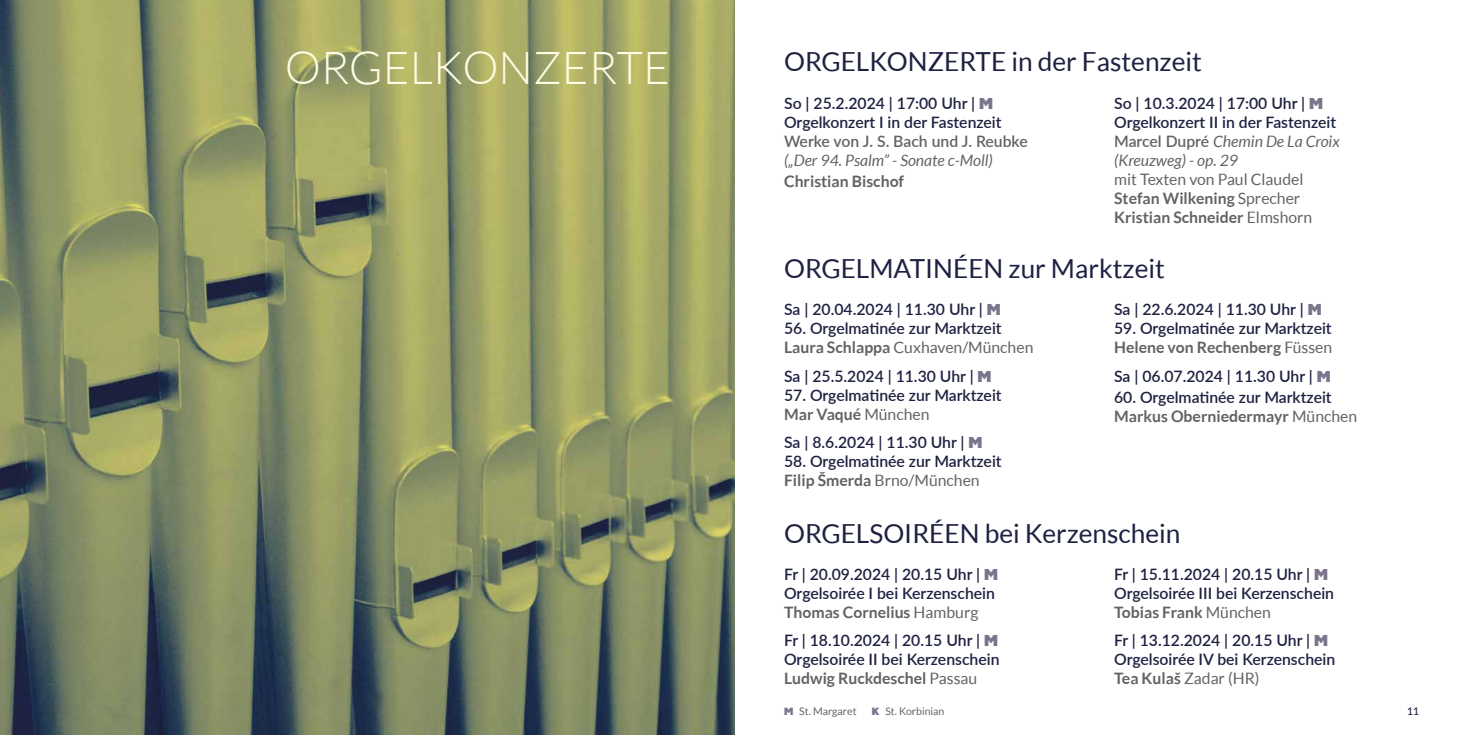
<style>
.page{position:relative;width:1469px;height:735px;background:#fff}
.page>*{position:absolute;margin:0;border:0;box-sizing:border-box;transform-origin:0 0}
.t1{font:300 45.5px "Lato";color:#fffce5}
.t2{font:26.25px "Lato";color:#1e2141}
.t3{font:600 15.75px/18.9px "Lato";color:#1e2141}
.t4{font:15.75px/18.9px "Lato";color:#646363}
.t5{font:italic 15.75px "Lato";color:#646363}
.t6{font:600 15.75px "Lato";color:#646363}
.t7{font:700 15.75px "Lato";color:#646363}
.t8{font:10.5px "Lato";color:#646363}
.t9{font:500 10.5px "Lato";color:#1e2141}
.s1{font-family:"Alfarn";font-weight:400;color:#7b748c}
.s2{color:#646363}
.s3{font-weight:400;font-style:italic;color:#646363}
.s4{font-weight:700}
.s5{font-weight:700;color:#646363}
.s6{font-weight:400;color:#646363}
.s7{font-family:"Alfarn";color:#7b748c}
</style>
<div class="page">
<img style="left:0;top:0;width:734px;height:734px">
<h1 class="t1" style="left:285px;top:43px;width:387px">ORGELKONZERTE</h1>
<h2 class="t2" style="left:784px;top:47px;width:419px">ORGELKONZERTE in der Fastenzeit</h2>
<p class="t3" style="left:784px;top:93px;width:219px">So | 25.2.2024 | 17:00 Uhr | <span class="s1">M<br></span>Orgelkonzert I in der Fastenzeit</p>
<p class="t6" style="left:784px;top:130px;width:245px">Werke von J. S. Bach und J. Reubke</p>
<p class="t5" style="left:784px;top:151px;width:210px">(„Der 94. Psalm” - Sonate c-Moll)</p>
<p class="t7" style="left:784px;top:172px;width:121px">Christian Bischof</p>
<p class="t3" style="left:1114px;top:93px;width:227px">So | 10.3.2024 | 17:00 Uhr | <span class="s1">M<br></span>Orgelkonzert II in der Fastenzeit<br><span class="s2">Marcel Dupré</span> <span class="s3">Chemin De La Croix (Kreuzweg) - op. 29</span></p>
<p class="t4" style="left:1114px;top:169px;width:200px">mit Texten von Paul Claudel<br><span class="s4">Stefan Wilkening</span> Sprecher<br><span class="s4">Kristian Schneider</span> Elmshorn</p>
<h2 class="t2" style="left:784px;top:253px;width:382px">ORGELMATINÉEN zur Marktzeit</h2>
<p class="t3" style="left:784px;top:299px;width:218px">Sa | 20.04.2024 | 11.30 Uhr | <span class="s1">M</span></p>
<p class="t3" style="left:784px;top:318px;width:251px">56. Orgelmatinée zur Marktzeit<br><span class="s5">Laura Schlappa</span> <span class="s6">Cuxhaven/München</span></p>
<p class="t3" style="left:784px;top:365px;width:209px">Sa | 25.5.2024 | 11.30 Uhr | <span class="s1">M</span></p>
<p class="t3" style="left:784px;top:384px;width:219px">57. Orgelmatinée zur Marktzeit<br><span class="s5">Mar Vaqué</span> <span class="s6">München</span></p>
<p class="t3" style="left:784px;top:432px;width:200px">Sa | 8.6.2024 | 11.30 Uhr | <span class="s1">M</span></p>
<p class="t3" style="left:784px;top:451px;width:219px">58. Orgelmatinée zur Marktzeit<br><span class="s5">Filip Šmerda</span> <span class="s6">Brno/München</span></p>
<p class="t3" style="left:1114px;top:299px;width:209px">Sa | 22.6.2024 | 11.30 Uhr | <span class="s1">M</span></p>
<p class="t3" style="left:1114px;top:318px;width:219px">59. Orgelmatinée zur Marktzeit<br><span class="s5">Helene von Rechenberg</span> <span class="s6">Füssen</span></p>
<p class="t3" style="left:1114px;top:365px;width:218px">Sa | 06.07.2024 | 11.30 Uhr | <span class="s1">M</span></p>
<p class="t3" style="left:1114px;top:386px;width:245px">60. Orgelmatinée zur Marktzeit<br><span class="s5">Markus Oberniedermayr</span> <span class="s6">München</span></p>
<h2 class="t2" style="left:784px;top:518px;width:398px">ORGELSOIRÉEN bei Kerzenschein</h2>
<p class="t3" style="left:784px;top:563px;width:215px">Fr | 20.09.2024 | 20.15 Uhr | <span class="s1">M<br></span>Orgelsoirée I bei Kerzenschein<br><span class="s5">Thomas Cornelius</span> <span class="s6">Hamburg</span></p>
<p class="t3" style="left:784px;top:630px;width:217px;text-align:justify">Fr | 18.10.2024 | 20.15 Uhr | <span class="s1">M </span>Orgelsoirée II bei Kerzenschein <span class="s5">Ludwig Ruckdeschel</span> <span class="s6">Passau</span></p>
<p class="t3" style="left:1114px;top:563px;width:221px">Fr | 15.11.2024 | 20.15 Uhr | <span class="s1">M<br></span>Orgelsoirée III bei Kerzenschein<br><span class="s5">Tobias Frank</span> <span class="s6">München</span></p>
<p class="t3" style="left:1114px;top:630px;width:223px">Fr | 13.12.2024 | 20.15 Uhr | <span class="s1">M<br></span>Orgelsoirée IV bei Kerzenschein<br><span class="s5">Tea Kulaš</span> <span class="s6">Zadar (HR)</span></p>
<p class="t8" style="left:784px;top:705px;width:74px"><span class="s7">M</span> St. Margaret</p>
<p class="t8" style="left:871px;top:705px;width:74px"><span class="s7">K</span> St. Korbinian</p>
<p class="t9" style="left:1407px;top:703px;width:14px">11</p>
</div>
